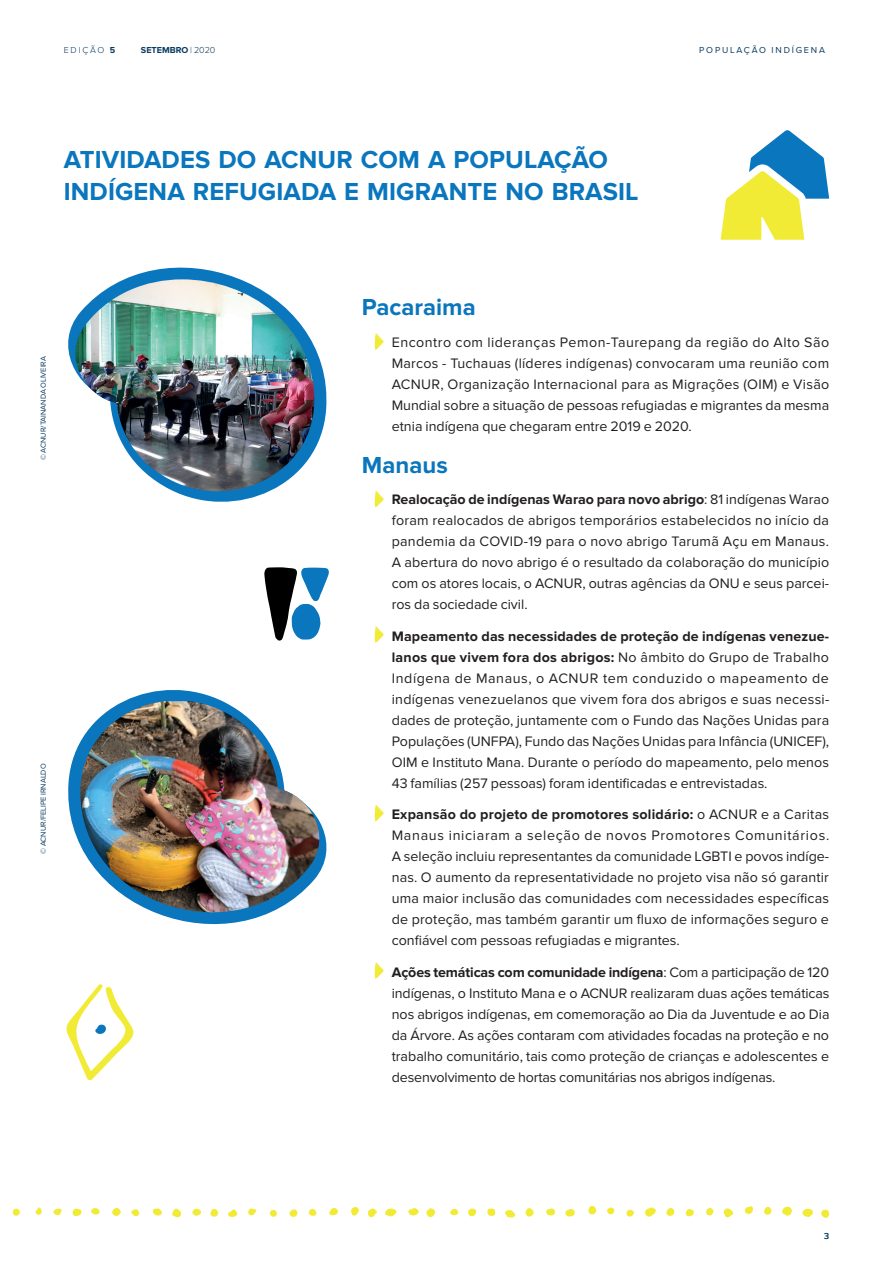
<style>
.page{position:relative;width:893px;height:1263px;background:#fff}
.page>*{position:absolute;margin:0;border:0;box-sizing:border-box;transform-origin:0 0}
.t1{font:700 25.5px/31.5px "Proxima Nova";letter-spacing:.005em;color:#0976bd}
.t2{font:700 24px "Proxima Nova";color:#0976bd}
.t3{font:14.25px/21px "Proxima Nova";color:#231f20;text-align:justify}
.t4{font:9px "Proxima Nova";letter-spacing:.2em;color:#093b60}
.t5{font:700 9px "Proxima Nova";color:#093b60}
.t6{font:300 9px "Proxima Nova";letter-spacing:.2em;color:#093b60}
.t7{font:7.5px "Proxima Nova";color:#093b60}
.s1{font-weight:700}
.s2{font-weight:300}
</style>
<div class="page">
<svg style="left:821px;top:1209px;width:9px;height:9px"></svg>
<svg style="left:802px;top:1208px;width:11px;height:9px"></svg>
<svg style="left:782px;top:1206px;width:10px;height:10px"></svg>
<svg style="left:764px;top:1206px;width:7px;height:9px"></svg>
<svg style="left:745px;top:1206px;width:8px;height:8px"></svg>
<svg style="left:724px;top:1208px;width:9px;height:9px"></svg>
<svg style="left:706px;top:1208px;width:8px;height:7px"></svg>
<svg style="left:686px;top:1209px;width:8px;height:7px"></svg>
<svg style="left:666px;top:1208px;width:9px;height:8px"></svg>
<svg style="left:645px;top:1207px;width:11px;height:10px"></svg>
<svg style="left:626px;top:1209px;width:8px;height:8px"></svg>
<svg style="left:607px;top:1207px;width:7px;height:7px"></svg>
<svg style="left:588px;top:1206px;width:8px;height:8px"></svg>
<svg style="left:565px;top:1209px;width:10px;height:8px"></svg>
<svg style="left:546px;top:1208px;width:9px;height:7px"></svg>
<svg style="left:525px;top:1208px;width:9px;height:9px"></svg>
<svg style="left:505px;top:1210px;width:10px;height:8px"></svg>
<svg style="left:487px;top:1208px;width:8px;height:8px"></svg>
<svg style="left:468px;top:1208px;width:8px;height:9px"></svg>
<svg style="left:450px;top:1208px;width:8px;height:7px"></svg>
<svg style="left:426px;top:1208px;width:9px;height:9px"></svg>
<svg style="left:408px;top:1208px;width:11px;height:7px"></svg>
<svg style="left:385px;top:1208px;width:12px;height:9px"></svg>
<svg style="left:368px;top:1208px;width:9px;height:9px"></svg>
<svg style="left:351px;top:1207px;width:8px;height:9px"></svg>
<svg style="left:329px;top:1208px;width:9px;height:7px"></svg>
<svg style="left:309px;top:1209px;width:8px;height:7px"></svg>
<svg style="left:289px;top:1209px;width:8px;height:8px"></svg>
<svg style="left:270px;top:1210px;width:7px;height:7px"></svg>
<svg style="left:248px;top:1208px;width:9px;height:7px"></svg>
<svg style="left:228px;top:1209px;width:9px;height:8px"></svg>
<svg style="left:210px;top:1209px;width:8px;height:8px"></svg>
<svg style="left:192px;top:1208px;width:9px;height:8px"></svg>
<svg style="left:172px;top:1208px;width:9px;height:10px"></svg>
<svg style="left:153px;top:1208px;width:9px;height:8px"></svg>
<svg style="left:131px;top:1209px;width:8px;height:7px"></svg>
<svg style="left:112px;top:1208px;width:9px;height:8px"></svg>
<svg style="left:91px;top:1208px;width:9px;height:6px"></svg>
<svg style="left:72px;top:1208px;width:10px;height:8px"></svg>
<svg style="left:53px;top:1208px;width:9px;height:7px"></svg>
<svg style="left:36px;top:1207px;width:6px;height:8px"></svg>
<svg style="left:12px;top:1208px;width:8px;height:8px"></svg>
<svg style="left:721px;top:130px;width:108px;height:110px"></svg>
<svg style="left:375px;top:333px;width:9px;height:17px"></svg>
<svg style="left:375px;top:491px;width:9px;height:16px"></svg>
<svg style="left:375px;top:626px;width:9px;height:17px"></svg>
<svg style="left:375px;top:805px;width:9px;height:16px"></svg>
<svg style="left:375px;top:962px;width:9px;height:17px"></svg>
<svg style="left:316px;top:350px;width:11px;height:97px"></svg>
<svg style="left:68px;top:267px;width:248px;height:235px"></svg>
<img style="left:74px;top:279px;width:241px;height:212px">
<svg style="left:68px;top:744px;width:11px;height:99px"></svg>
<svg style="left:125px;top:690px;width:202px;height:235px"></svg>
<img style="left:79px;top:701px;width:242px;height:212px">
<svg style="left:264px;top:567px;width:65px;height:74px"></svg>
<svg style="left:66px;top:984px;width:68px;height:97px"></svg>
<p class="t6" style="left:64px;top:44px;width:53px">Edição <span class="s1">5</span></p>
<p class="t5" style="left:141px;top:44px;width:76px">SETEMBRO <span class="s2">| 2020</span></p>
<p class="t4" style="left:699px;top:45px;width:127px">Pop ulação Indígena</p>
<h1 class="t1" style="left:64px;top:144px;width:576px">Atividades do ACNUR com a população indígena refugiada e migrante no Brasil</h1>
<p class="t7" style="left:39px;top:460px;width:105px;rotate:-90deg">© ACNUR/Tainanda Oliveira</p>
<p class="t7" style="left:39px;top:854px;width:91px;rotate:-90deg">© ACNUR/Felipe irnaldo</p>
<h2 class="t2" style="left:362px;top:293px;width:115px">Pacaraima</h2>
<p class="t3" style="left:392px;top:331px;width:439px;text-indent:-8px">Encontro com lideranças Pemon-Taurepang da região do Alto São Marcos - Tuchauas (líderes indígenas) convocaram uma reunião com ACNUR, Organização I nternacional para as Migrações (OI M) e Visão Mundial sobre a situação de pessoas refugiadas e migrantes da mesma etnia indígena que chegaram entre 2019 e 2020.</p>
<h2 class="t2" style="left:362px;top:451px;width:87px">Manaus</h2>
<p class="t3" style="left:392px;top:489px;width:439px"><span class="s1">Realocação de indígenas Warao para novo abrigo</span>: 81 indígenas Warao foram realocados de abrigos temporários estabelecidos no início da pandemia da COVI D-19 para o novo abrigo Tarumã Açu em Manaus.<br>A abertura do novo abrigo é o resultado da colaboração do município com os atores locais, o ACNUR, outras agências da ONU e seus parcei&shy;ros da sociedade civil.</p>
<p class="t3" style="left:392px;top:625px;width:439px"><span class="s1">Mapeamento das necessidades de proteção de indígenas venezue&shy;lanos que vivem fora dos abrigos:</span> No âmbito do Grupo de Trabalho I ndígena de Manaus, o ACNUR tem conduzido o mapeamento de indígenas venezuelanos que vivem fora dos abrigos e suas necessi&shy;dades de proteção, juntamente com o Fundo das Nações Unidas para Populações (UNFPA), Fundo das Nações Unidas para I nfância (UNICEF), OI M e I nstituto Mana. Durante o período do mapeamento, pelo menos 43 famílias (257 pessoas) foram identificadas e entrevistadas.</p>
<p class="t3" style="left:392px;top:804px;width:439px"><span class="s1">Expansão do projeto de promotores solidário:</span> o ACNUR e a Caritas Manaus iniciaram a seleção de novos Promotores Comunitários.<br>A seleção incluiu representantes da comunidade LGBTI e povos indíge&shy;nas. O aumento da representatividade no projeto visa não só garantir uma maior inclusão das comunidades com necessidades específicas de proteção, mas também garantir um fluxo de informações seguro e confiável com pessoas refugiadas e migrantes.</p>
<p class="t3" style="left:392px;top:961px;width:439px"><span class="s1">Ações temáticas com comunidade indígena</span>: Com a participação de 120 indígenas, o I nstituto Mana e o ACNUR realizaram duas ações temáticas nos abrigos indígenas, em comemoração ao Dia da Juventude e ao Dia da Árvore. As ações contaram com atividades focadas na proteção e no trabalho comunitário, tais como proteção de crianças e adolescentes e desenvolvimento de hortas comunitárias nos abrigos indígenas.</p>
<p class="t4" style="left:824px;top:1231px;width:7px">3</p>
</div>
